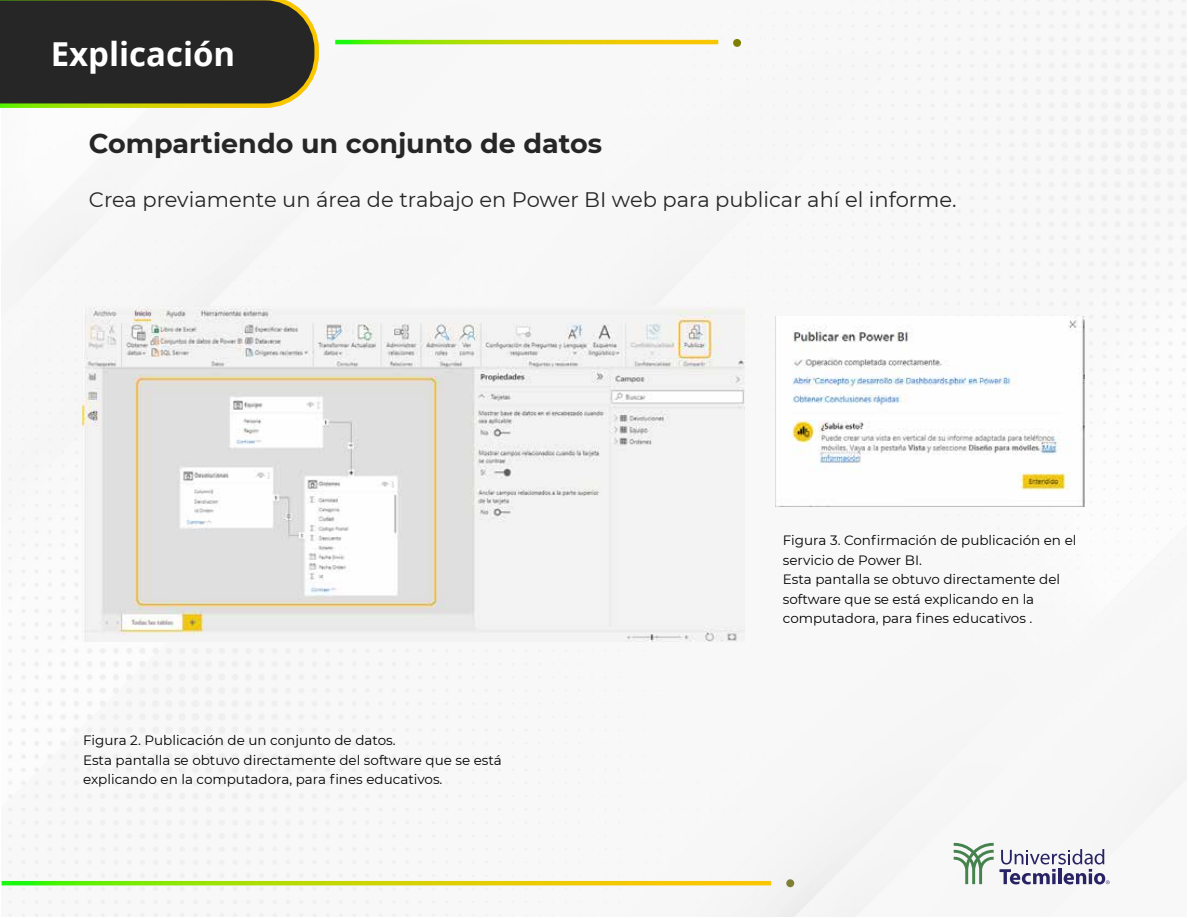
<style>
.page{position:relative;width:1188px;height:918px;background:#fff}
.page>*{position:absolute;margin:0;border:0;box-sizing:border-box;transform-origin:0 0}
.t1{font:700 33px "Open Sans";color:#fff}
.t2{font:700 27px "Montserrat";color:#262626}
.t3{font:21px "Montserrat";color:#262626}
.t4{font:13.5px/19.5px "Montserrat";color:#000}
</style>
<div class="page">
<svg style="left:1000px;top:849px;width:110px;height:35px"></svg>
<svg style="left:954px;top:843px;width:40px;height:41px"></svg>
<img style="left:82px;top:306px;width:663px;height:335px">
<img style="left:776px;top:317px;width:309px;height:189px">
<svg style="left:0;top:0;width:321px;height:110px;background:#3b3b2f"></svg>
<svg style="left:335px;top:40px;width:383px;height:4px;background:#bad700"></svg>
<svg style="left:2px;top:881px;width:769px;height:4px;background:#bad700"></svg>
<div style="left:733px;top:39px;width:8px;height:8px;background:#808000;border-radius:50%"></div>
<div style="left:786px;top:879px;width:8px;height:8px;background:#808035;border-radius:50%"></div>
<h1 class="t1" style="left:51px;top:31px;width:186px">Explicación</h1>
<h2 class="t2" style="left:89px;top:124px;width:515px">Compartiendo un conjunto de datos</h2>
<h3 class="t3" style="left:89px;top:185px;width:869px">Crea previamente un área de trabajo en Power BI web para publicar ahí el informe.</h3>
<p class="t4" style="left:83px;top:730px;width:420px">Figura 2. Publicación de un conjunto de datos.<br>Esta pantalla se obtuvo directamente del software que se está explicando en la computadora, para fines educativos.</p>
<p class="t4" style="left:783px;top:530px;width:295px">Figura 3. Confirmación de publicación en el servicio de Power BI.<br>Esta pantalla se obtuvo directamente del software que se está explicando en la computadora, para fines educativos .</p>
</div>
